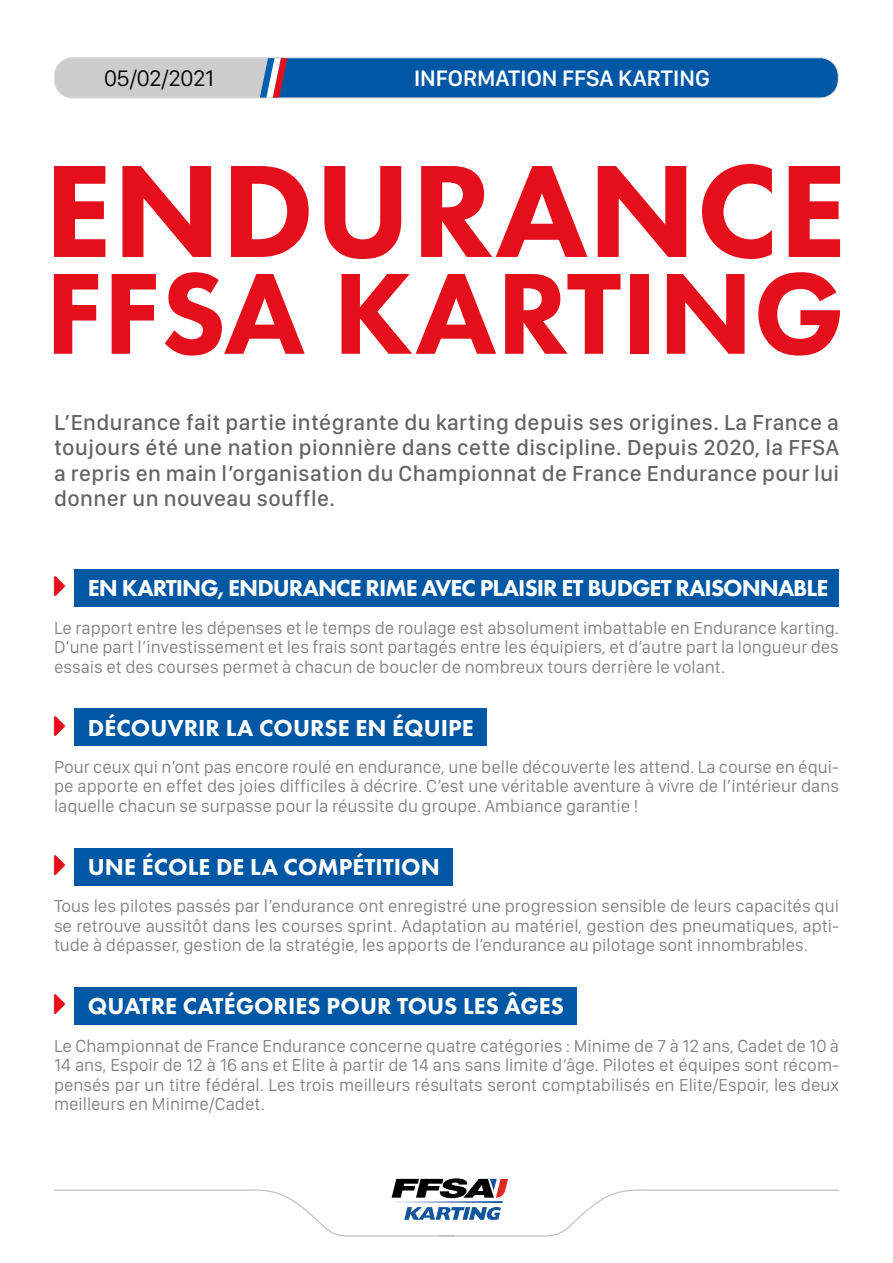
<style>
.page{position:relative;width:893px;height:1263px;background:#fff}
.page>*{position:absolute;margin:0;border:0;box-sizing:border-box;transform-origin:0 0}
.t1{font:800 136.35px "Futura PT";color:#e40f1a}
.t2{font:800 119.55px "Futura PT";color:#e40f1a}
.t3{font:800 24px "Futura PT";color:#fff}
.t4{font:800 24px "Futura PT";letter-spacing:-.04em;color:#fff}
.t5{font:24px "Arrowstfb";color:#e40f1a}
.t6{font:600 23.25px "San Francisco Display";color:#fff}
.t7{font:23.25px "San Francisco Display";letter-spacing:-.02em;color:#000}
.t8{font:500 22.5px/25.5px "San Francisco Display";letter-spacing:.02em;color:#646464;text-align:justify}
.t9{font:18px/19.5px "San Francisco Display";color:#838383;text-align:justify}
</style>
<div class="page">
<div style="left:74px;top:569px;width:765px;height:38px;background:#0057a4"></div>
<div style="left:74px;top:708px;width:413px;height:38px;background:#0057a4"></div>
<div style="left:74px;top:848px;width:379px;height:38px;background:#0057a4"></div>
<div style="left:74px;top:987px;width:503px;height:38px;background:#0057a4"></div>
<div style="left:55px;top:58px;width:783px;height:40px;background:#0057a5;border-radius:18px"></div>
<div style="left:54px;top:57px;width:785px;height:41px;border:1px solid #ddd;border-radius:18px"></div>
<svg style="left:54px;top:57px;width:233px;height:42px;background:#c8c6ca"></svg>
<svg style="left:54px;top:1178px;width:785px;height:59px"></svg>
<p class="t7" style="left:104px;top:64px;width:112px">05/02/2021</p>
<p class="t6" style="left:414px;top:64px;width:297px">INFORMATION FFSA KARTING</p>
<h1 class="t1" style="left:44px;top:126px;width:805px">ENDURANCE</h1>
<h2 class="t2" style="left:45px;top:239px;width:801px">FFSA KARTING</h2>
<p class="t8" style="left:54px;top:411px;width:787px">L’Endurance fait partie intégrante du karting depuis ses origines. La France a toujours été une nation pionnière dans cette discipline. Depuis 2020, la FFSA a repris en main l’organisation du Championnat de France Endurance pour lui donner un nouveau souffle.</p>
<h3 class="t5" style="left:54px;top:576px;width:14px">N</h3>
<h3 class="t4" style="left:88px;top:573px;width:742px">EN KARTING, ENDURANCE RIME AVEC PLAISIR ET BUDGET RAISONNABLE</h3>
<p class="t9" style="left:54px;top:619px;width:786px">Le rapport entre les dépenses et le temps de roulage est absolument imbattable en Endurance karting.<br>D’une part l’investissement et les frais sont partagés entre les équipiers, et d’autre part la longueur des essais et des courses permet à chacun de boucler de nombreux tours derrière le volant.</p>
<h3 class="t5" style="left:54px;top:715px;width:14px">N</h3>
<h3 class="t3" style="left:88px;top:712px;width:388px">DÉCOUVRIR LA COURSE EN ÉQUIPE</h3>
<p class="t9" style="left:54px;top:758px;width:786px">Pour ceux qui n’ont pas encore roulé en endurance, une belle découverte les attend. La course en équi&shy;pe apporte en effet des joies difficiles à décrire. C’est une véritable aventure à vivre de l’intérieur dans laquelle chacun se surpasse pour la réussite du groupe. Ambiance garantie !</p>
<h3 class="t5" style="left:54px;top:855px;width:14px">N</h3>
<h3 class="t3" style="left:88px;top:852px;width:353px">UNE ÉCOLE DE LA COMPÉTITION</h3>
<p class="t9" style="left:54px;top:898px;width:786px">Tous les pilotes passés par l’endurance ont enregistré une progression sensible de leurs capacités qui se retrouve aussitôt dans les courses sprint. Adaptation au matériel, gestion des pneumatiques, apti&shy;tude à dépasser, gestion de la stratégie, les apports de l’endurance au pilotage sont innombrables.</p>
<h3 class="t5" style="left:54px;top:994px;width:14px">N</h3>
<h3 class="t3" style="left:88px;top:991px;width:478px">QUATRE CATÉGORIES POUR TOUS LES ÂGES</h3>
<p class="t9" style="left:54px;top:1037px;width:786px">Le Championnat de France Endurance concerne quatre catégories : Minime de 7 à 12 ans, Cadet de 10 à 14 ans, Espoir de 12 à 16 ans et Elite à partir de 14 ans sans limite d’âge. Pilotes et équipes sont récom&shy;pensés par un titre fédéral. Les trois meilleurs résultats seront comptabilisés en Elite/Espoir, les deux meilleurs en Minime/Cadet.</p>
</div>
